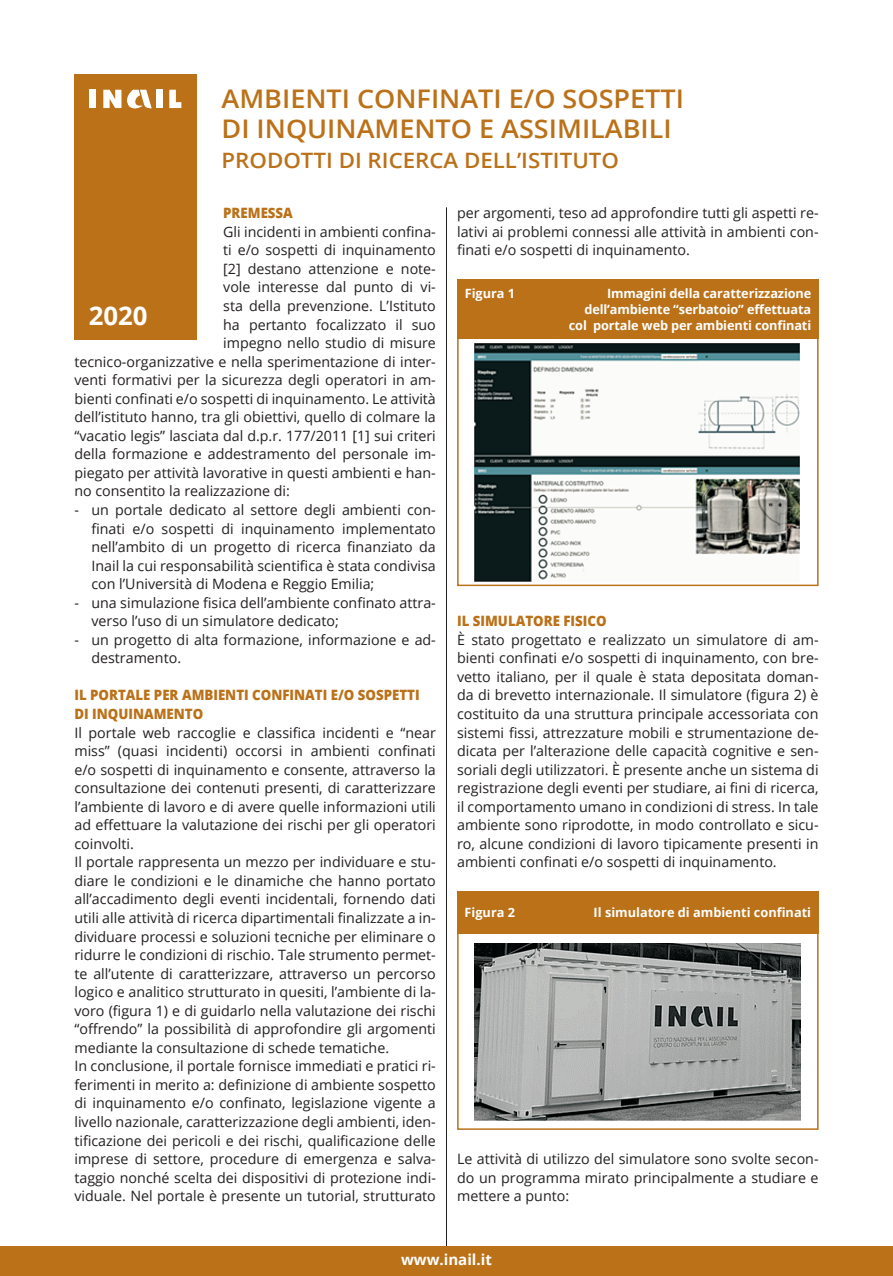
<style>
.page{position:relative;width:893px;height:1276px;background:#fff}
.page>*{position:absolute;margin:0;border:0;box-sizing:border-box;transform-origin:0 0}
.t1{font:700 25.8px "Open Sans";color:#fff}
.t2{font:600 25.65px/30px "Open Sans";color:#bb7118;scale:1.05 1}
.t3{font:600 21.15px "Open Sans";color:#bb7118;scale:1.05 1}
.t4{font:700 15px "Open Sans";color:#fff}
.t5{font:14.25px/18.6px "Open Sans";color:#231f20;text-align:justify}
.t6{font:800 14.25px/18.6px "Open Sans";color:#bb7118;scale:.93 1}
.t7{font:700 12.75px/15.8px "Open Sans";letter-spacing:-.01em;color:#fff;text-align:right}
</style>
<div class="page">
<hr style="left:446px;top:207px;width:1px;height:1043px;background:#231f20">
<div style="left:0;top:1246px;width:893px;height:30px;background:#bb7118"></div>
<div style="left:74px;top:74px;width:123px;height:133px;background:#bb7118"></div>
<div style="left:90px;top:90px;width:6px;height:18px;background:#fff"></div>
<div style="left:156px;top:90px;width:7px;height:18px;background:#fff"></div>
<svg style="left:169px;top:90px;width:12px;height:18px"></svg>
<svg style="left:103px;top:90px;width:18px;height:18px"></svg>
<svg style="left:127px;top:90px;width:25px;height:18px"></svg>
<div style="left:74px;top:207px;width:123px;height:133px;background:#bb7118"></div>
<div style="left:457px;top:334px;width:362px;height:252px;border:2px solid #bb7118"></div>
<div style="left:457px;top:279px;width:362px;height:60px;background:#bb7118"></div>
<div style="left:457px;top:891px;width:362px;height:42px;background:#bb7118"></div>
<div style="left:457px;top:926px;width:362px;height:204px;border:2px solid #bb7118"></div>
<img style="left:474px;top:344px;width:326px;height:237px">
<img style="left:475px;top:943px;width:325px;height:178px">
<h2 class="t2" style="left:222px;top:83px;width:442px">AMBIENTI CONFINATI E/O SOSPETTI<br>DI INQUINAMENTO E ASSIMILABILI</h2>
<h3 class="t3" style="left:222px;top:145px;width:380px">PRODOTTI DI RICERCA DELL’ISTITUTO</h3>
<p class="t6" style="left:223px;top:203px;width:76px">PREMESSA</p>
<p class="t5" style="left:223px;top:222px;width:214px">Gli incidenti in ambienti confina-</p>
<p class="t5" style="left:223px;top:240px;width:214px">ti e/o sospetti di inquinamento</p>
<p class="t5" style="left:223px;top:259px;width:214px">[2] destano attenzione e note-</p>
<p class="t5" style="left:223px;top:278px;width:214px">vole interesse dal punto di vi-</p>
<p class="t5" style="left:223px;top:296px;width:214px">sta della prevenzione. L’Istituto</p>
<p class="t5" style="left:223px;top:315px;width:214px">ha pertanto focalizzato il suo</p>
<p class="t5" style="left:223px;top:333px;width:214px">impegno nello studio di misure</p>
<p class="t5" style="left:74px;top:352px;width:363px">tecnico-organizzative e nella sperimentazione di inter-</p>
<p class="t5" style="left:74px;top:370px;width:363px">venti formativi per la sicurezza degli operatori in am-</p>
<p class="t5" style="left:74px;top:389px;width:363px">bienti confinati e/o sospetti di inquinamento. Le attività</p>
<p class="t5" style="left:74px;top:407px;width:363px">dell’istituto hanno, tra gli obiettivi, quello di colmare la</p>
<p class="t5" style="left:74px;top:426px;width:363px">“vacatio legis” lasciata dal d.p.r. 177/2011 [1] sui criteri</p>
<p class="t5" style="left:74px;top:444px;width:363px">della formazione e addestramento del personale im-</p>
<p class="t5" style="left:74px;top:463px;width:363px">piegato per attività lavorative in questi ambienti e han-</p>
<p class="t5" style="left:74px;top:481px;width:217px">no consentito la realizzazione di:</p>
<p class="t5" style="left:91px;top:500px;width:346px;text-indent:-17px">- un portale dedicato al settore degli ambienti con&shy;finati e/o sospetti di inquinamento implementato nell’ambito di un progetto di ricerca finanziato da Inail la cui responsabilità scientifica è stata condivisa con l’Università di Modena e Reggio Emilia;</p>
<p class="t5" style="left:91px;top:593px;width:346px;text-indent:-17px">- una simulazione fisica dell’ambiente confinato attra&shy;verso l’uso di un simulatore dedicato;</p>
<p class="t5" style="left:91px;top:630px;width:346px;text-indent:-17px">- un progetto di alta formazione, informazione e ad&shy;destramento.</p>
<p class="t6" style="left:74px;top:685px;width:373px">IL PORTALE PER AMBIENTI CONFINATI E/O SOSPETTI<br>DI INQUINAMENTO</p>
<p class="t5" style="left:74px;top:722px;width:363px;text-align:left">Il portale web raccoglie e classifica incidenti e “near miss” (quasi incidenti) occorsi in ambienti confinati e/o sospetti di inquinamento e consente, attraverso la consultazione dei contenuti presenti, di caratterizzare l’ambiente di lavoro e di avere quelle informazioni utili ad effettuare la valutazione dei rischi per gli operatori coinvolti.<br>Il portale rappresenta un mezzo per individuare e stu&shy;diare le condizioni e le dinamiche che hanno portato all’accadimento degli eventi incidentali, fornendo dati utili alle attività di ricerca dipartimentali finalizzate a in&shy;dividuare processi e soluzioni tecniche per eliminare o ridurre le condizioni di rischio. Tale strumento permet&shy;te all’utente di caratterizzare, attraverso un percorso logico e analitico strutturato in quesiti, l’ambiente di la&shy;voro (figura 1) e di guidarlo nella valutazione dei rischi “offrendo” la possibilità di approfondire gli argomenti mediante la consultazione di schede tematiche.<br>In conclusione, il portale fornisce immediati e pratici ri&shy;ferimenti in merito a: definizione di ambiente sospetto di inquinamento e/o confinato, legislazione vigente a livello nazionale, caratterizzazione degli ambienti, iden&shy;tificazione dei pericoli e dei rischi, qualificazione delle imprese di settore, procedure di emergenza e salva&shy;taggio nonché scelta dei dispositivi di protezione indi&shy;viduale. Nel portale è presente un tutorial, strutturato</p>
<h1 class="t1" style="left:89px;top:297px;width:60px">2020</h1>
<p class="t5" style="left:457px;top:203px;width:363px">per argomenti, teso ad approfondire tutti gli aspetti re&shy;lativi ai problemi connessi alle attività in ambienti con&shy;finati e/o sospetti di inquinamento.</p>
<p class="t7" style="left:465px;top:285px;width:52px">Figura 1</p>
<p class="t7" style="left:569px;top:285px;width:244px">Immagini della caratterizzazione dell’ambiente “serbatoio” effettuata col portale web per ambienti confinati</p>
<p class="t6" style="left:457px;top:611px;width:162px">IL SIMULATORE FISICO</p>
<p class="t5" style="left:457px;top:630px;width:363px">È stato progettato e realizzato un simulatore di am&shy;bienti confinati e/o sospetti di inquinamento, con bre&shy;vetto italiano, per il quale è stata depositata doman&shy;da di brevetto internazionale. Il simulatore (figura 2) è costituito da una struttura principale accessoriata con sistemi fissi, attrezzature mobili e strumentazione de&shy;dicata per l’alterazione delle capacità cognitive e sen&shy;soriali degli utilizzatori. È presente anche un sistema di registrazione degli eventi per studiare, ai fini di ricerca, il comportamento umano in condizioni di stress. In tale ambiente sono riprodotte, in modo controllato e sicu&shy;ro, alcune condizioni di lavoro tipicamente presenti in ambienti confinati e/o sospetti di inquinamento.</p>
<p class="t7" style="left:465px;top:904px;width:52px">Figura 2</p>
<p class="t7" style="left:594px;top:904px;width:219px">Il simulatore di ambienti confinati</p>
<p class="t5" style="left:457px;top:1149px;width:363px">Le attività di utilizzo del simulatore sono svolte secon&shy;do un programma mirato principalmente a studiare e mettere a punto:</p>
<p class="t4" style="left:401px;top:1249px;width:92px">www.inail.it</p>
</div>
